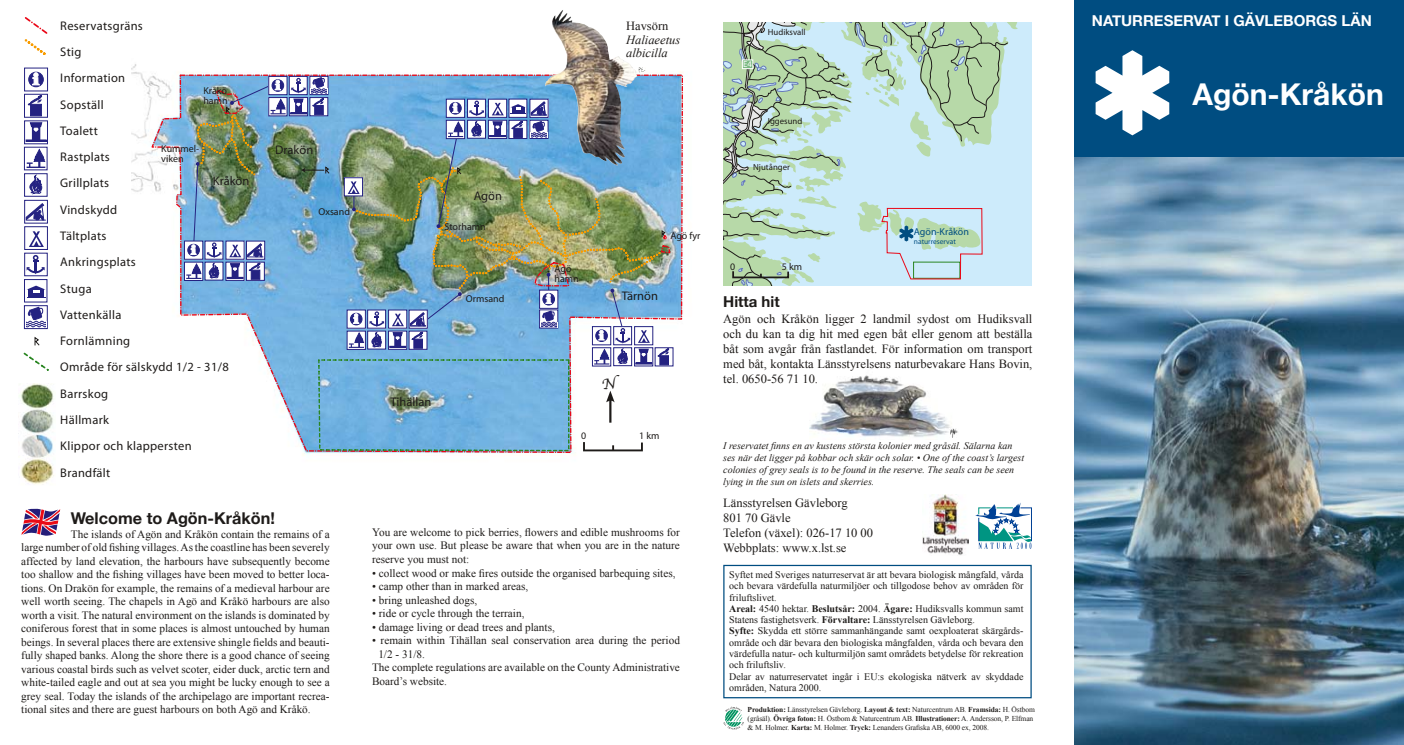
<style>
.page{position:relative;width:1404px;height:745px;background:#fff}
.page>*{position:absolute;margin:0;border:0;box-sizing:border-box;transform-origin:0 0}
.t1{font:700 30px "Helvetica Neue";color:#fff}
.t2{font:700 16.25px "Helvetica Neue";color:#1e1b19}
.t3{font:15.5px "Apple Chancery";color:#1e1b19}
.t4{font:700 15px "Helvetica Neue";color:#fff}
.t5{font:700 15px "Helvetica Neue";color:#1e1b19}
.t6{font:12.5px/15px "Times New Roman";color:#1e1b19}
.t7{font:12.5px/26.2px "Myriad Pro";letter-spacing:.025em;color:#1e1b19}
.t8{font:italic 12.5px/13.8px "Times New Roman";color:#1e1b19}
.t9{font:12.5px "Myriad Pro";color:#1e1b19}
.t10{font:11.25px/13.5px "Times New Roman";color:#1e1b19;text-align:justify}
.t11{font:10px/11.2px "Times New Roman";color:#1e1b19}
.t12{font:italic 10px/12px "Times New Roman";color:#1e1b19}
.t13{font:10px/10px "Myriad Pro";color:#1e1b19}
.t14{font:10px "Myriad Pro";color:#004d81}
.t15{font:8.75px "Myriad Pro";color:#1e1b19}
.t16{font:8.75px "Myriad Pro";color:#fff}
.t17{font:7.5px/9px "Times New Roman";letter-spacing:-.01em;color:#1e1b19}
.t18{font:7.5px "Myriad Pro";color:#004d81}
.s1{font-weight:700}
</style>
<div class="page">
<div style="left:1074px;top:0;width:329px;height:158px;background:#004d81"></div>
<svg style="left:1095px;top:50px;width:75px;height:86px"></svg>
<img style="left:131px;top:59px;width:552px;height:397px">
<svg style="left:151px;top:74px;width:531px;height:378px"></svg>
<svg style="left:21px;top:508px;width:39px;height:27px"></svg>
<svg style="left:24px;top:17px;width:24px;height:38px"></svg>
<div style="left:24px;top:173px;width:24px;height:23px;border:1px solid #242281"></div>
<svg style="left:29px;top:175px;width:14px;height:18px"></svg>
<svg style="left:27px;top:149px;width:18px;height:19px"></svg>
<svg style="left:26px;top:122px;width:20px;height:20px"></svg>
<div style="left:24px;top:120px;width:24px;height:24px;border:1px solid #242281"></div>
<svg style="left:26px;top:140px;width:20px;height:1px"></svg>
<div style="left:32px;top:124px;width:8px;height:15px;background:#242281"></div>
<div style="left:32px;top:124px;width:8px;height:16px;border:1px solid #242281"></div>
<svg style="left:30px;top:122px;width:12px;height:10px"></svg>
<svg style="left:28px;top:71px;width:16px;height:17px"></svg>
<div style="left:24px;top:68px;width:24px;height:23px;border:1px solid #242281"></div>
<div style="left:29px;top:72px;width:14px;height:15px;background:#242281;border-radius:50%"></div>
<div style="left:29px;top:72px;width:14px;height:15px;border:1px solid #242281;border-radius:50%"></div>
<svg style="left:32px;top:73px;width:8px;height:12px"></svg>
<div style="left:24px;top:94px;width:24px;height:24px;border:1px solid #242281"></div>
<svg style="left:28px;top:95px;width:14px;height:21px"></svg>
<div style="left:24px;top:200px;width:24px;height:23px;border:1px solid #242281"></div>
<svg style="left:26px;top:203px;width:20px;height:18px"></svg>
<div style="left:24px;top:226px;width:24px;height:24px;border:1px solid #242281"></div>
<svg style="left:29px;top:231px;width:15px;height:16px"></svg>
<div style="left:24px;top:252px;width:24px;height:24px;border:1px solid #242281"></div>
<svg style="left:25px;top:255px;width:20px;height:19px"></svg>
<div style="left:24px;top:279px;width:23px;height:23px;border:1px solid #242281"></div>
<svg style="left:27px;top:285px;width:18px;height:13px"></svg>
<svg style="left:23px;top:336px;width:26px;height:35px"></svg>
<div style="left:24px;top:305px;width:24px;height:24px;border:1px solid #242281"></div>
<svg style="left:25px;top:307px;width:22px;height:20px"></svg>
<img style="left:552px;top:10px;width:10px;height:32px">
<img style="left:809px;top:375px;width:144px;height:63px">
<div style="left:723px;top:564px;width:308px;height:134px;border:1px solid #004d81"></div>
<img style="left:922px;top:494px;width:46px;height:60px">
<svg style="left:975px;top:503px;width:56px;height:45px"></svg>
<svg style="left:723px;top:22px;width:304px;height:263px;background:#bcd9d0"></svg>
<img style="left:19px;top:383px;width:35px;height:101px">
<img style="left:1074px;top:158px;width:329px;height:586px">
<svg style="left:949px;top:428px;width:9px;height:9px"></svg>
<img style="left:186px;top:67px;width:485px;height:385px">
<svg style="left:723px;top:706px;width:21px;height:23px"></svg>
<p class="t7" style="left:60px;top:12px;width:170px">Reservatsgräns<br>Stig<br>Information<br>Sopställ<br>Toalett<br>Rastplats<br>Grillplats<br>Vindskydd<br>Tältplats<br>Ankringsplats<br>Stuga<br>Vattenkälla<br>Fornlämning<br>Område för sälskydd 1/2 - 31/8<br>Barrskog<br>Hällmark<br>Klippor och klappersten<br>Brandfält</p>
<p class="t13" style="left:203px;top:85px;width:26px">Kråkö hamn</p>
<p class="t13" style="left:161px;top:144px;width:39px">Kummel&shy;viken</p>
<p class="t7" style="left:213px;top:167px;width:38px">Kråkön</p>
<p class="t7" style="left:275px;top:136px;width:40px">Drakön</p>
<p class="t13" style="left:318px;top:206px;width:33px">Oxsand</p>
<h2 class="t2" style="left:71px;top:508px;width:205px">WELCOME TO AGÖN-KRÅKÖN!</h2>
<p class="t10" style="left:21px;top:526px;width:310px;text-indent:50px">The islands of Agön and Kråkön contain the remains of a large number of old fishing villages. As the coastline has been severely affected by land elevation, the harbours have subsequently become too shallow and the fishing villages have been moved to better loca&shy;tions. On Drakön for example, the remains of a medieval harbour are well worth seeing. The chapels in Agö and Kråkö harbours are also worth a visit. The natural environment on the islands is dominated by coniferous forest that in some places is almost untouched by human beings. In several places there are extensive shingle fields and beauti&shy;fully shaped banks. Along the shore there is a good chance of seeing various coastal birds such as velvet scoter, eider duck, arctic tern and white-tailed eagle and out at sea you might be lucky enough to see a grey seal. Today the islands of the archipelago are important recrea&shy;tional sites and there are guest harbours on both Agö and Kråkö.</p>
<p class="t6" style="left:626px;top:18px;width:44px">Havsörn</p>
<p class="t8" style="left:626px;top:32px;width:56px">Haliaeetus albicilla</p>
<p class="t7" style="left:474px;top:182px;width:30px">Agön</p>
<p class="t13" style="left:444px;top:221px;width:43px">Storhamn</p>
<p class="t13" style="left:466px;top:293px;width:40px">Ormsand</p>
<p class="t9" style="left:390px;top:393px;width:42px">Tihällan</p>
<p class="t13" style="left:554px;top:263px;width:26px">Agö hamn</p>
<p class="t13" style="left:670px;top:230px;width:32px">Agö fyr</p>
<p class="t7" style="left:621px;top:282px;width:38px">Tärnön</p>
<h3 class="t3" style="left:601px;top:371px;width:15px">N</h3>
<p class="t13" style="left:581px;top:430px;width:7px">0</p>
<p class="t13" style="left:639px;top:430px;width:22px">1 km</p>
<p class="t10" style="left:372px;top:525px;width:309px">You are welcome to pick berries, flowers and edible mushrooms for your own use. But please be aware that when you are in the nature reserve you must not:</p>
<p class="t10" style="left:372px;top:565px;width:305px">• collect wood or make fires outside the organised barbequing sites,</p>
<p class="t10" style="left:372px;top:579px;width:158px">• camp other than in marked areas,</p>
<p class="t10" style="left:372px;top:592px;width:107px">• bring unleashed dogs,</p>
<p class="t10" style="left:372px;top:606px;width:154px">• ride or cycle through the terrain,</p>
<p class="t10" style="left:372px;top:619px;width:184px">• damage living or dead trees and plants,</p>
<p class="t10" style="left:372px;top:633px;width:309px">• remain within Tihällan seal conservation area during the period</p>
<p class="t10" style="left:378px;top:646px;width:48px">1/2 - 31/8.</p>
<p class="t10" style="left:372px;top:660px;width:309px">The complete regulations are available on the County Administrative</p>
<p class="t10" style="left:372px;top:673px;width:76px">Board’s website.</p>
<p class="t16" style="left:743px;top:59px;width:10px">E4</p>
<p class="t15" style="left:767px;top:27px;width:39px">Hudiksvall</p>
<p class="t15" style="left:767px;top:115px;width:36px">Iggesund</p>
<p class="t15" style="left:753px;top:162px;width:38px">Njutånger</p>
<p class="t13" style="left:730px;top:261px;width:7px">0</p>
<p class="t13" style="left:781px;top:261px;width:22px">5 km</p>
<p class="t14" style="left:913px;top:225px;width:56px">Agön-Kråkön</p>
<p class="t18" style="left:913px;top:236px;width:43px">naturreservat</p>
<h3 class="t5" style="left:723px;top:293px;width:58px">HITTA HIT</h3>
<p class="t6" style="left:723px;top:310px;width:311px;text-align:justify">Agön och Kråkön ligger 2 landmil sydost om Hudiksvall och du kan ta dig hit med egen båt eller genom att beställa båt som avgår från fastlandet. För information om transport med båt, kontakta Länsstyrelsens naturbevakare Hans Bovin, tel. 0650-56 71 10.</p>
<p class="t12" style="left:723px;top:439px;width:302px">I reservatet finns en av kustens största kolonier med gråsäl. Sälarna kan ses när det ligger på kobbar och skär och solar. • One of the coast’s largest colonies of grey seals is to be found in the reserve. The seals can be seen lying in the sun on islets and skerries.</p>
<p class="t6" style="left:723px;top:495px;width:151px">Länsstyrelsen Gävleborg<br>801 70 Gävle<br>Telefon (växel): 026-17 10 00<br>Webbplats: www.x.lst.se</p>
<p class="t11" style="left:729px;top:568px;width:296px">Syftet med Sveriges naturreservat är att bevara biologisk mångfald, vårda och bevara värdefulla naturmiljöer och tillgodose behov av områden för friluftslivet.<br><span class="s1">Areal:</span> 4540 hektar. <span class="s1">Beslutsår:</span> 2004. <span class="s1">Ägare:</span> Hudiksvalls kommun samt Statens fastighetsverk. <span class="s1">Förvaltare:</span> Länsstyrelsen Gävleborg.<br><span class="s1">Syfte:</span> Skydda ett större sammanhängande samt oexploaterat skärgårds&shy;område och där bevara den biologiska mångfalden, vårda och bevara den värdefulla natur- och kulturmiljön samt områdets betydelse för rekreation och friluftsliv.<br>Delar av naturreservatet ingår i EU:s ekologiska nätverk av skyddade områden, Natura 2000.</p>
<p class="t17" style="left:747px;top:704px;width:289px"><span class="s1">Produktion:</span> Länsstyrelsen Gävleborg. <span class="s1">Layout &amp; text:</span> Naturcentrum AB. <span class="s1">Framsida:</span> H. Östbom (gråsäl). <span class="s1">Övriga foton:</span> H. Östbom &amp; Naturcentrum AB. <span class="s1">Illustrationer:</span> A. Andersson, P. Elfman &amp; M. Holmer. <span class="s1">Karta:</span> M. Holmer. <span class="s1">Tryck:</span> Lenanders Grafiska AB, 6000 ex, 2008.</p>
<h3 class="t4" style="left:1091px;top:11px;width:260px">NATURRESERVAT I GÄVLEBORGS LÄN</h3>
<h1 class="t1" style="left:1192px;top:76px;width:193px">AGÖN-KRÅKÖN</h1>
</div>
